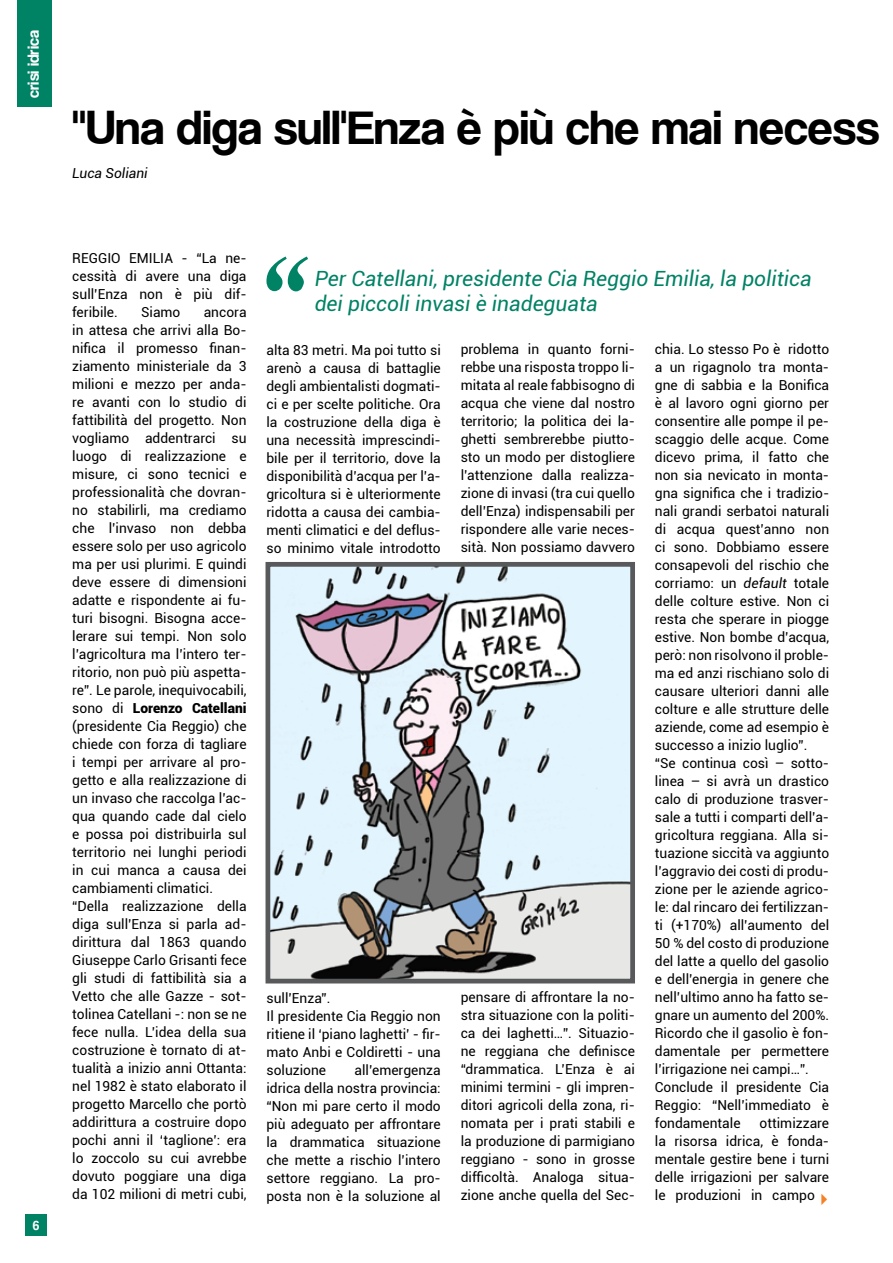
<style>
.page{position:relative;width:893px;height:1263px;background:#fff}
.page>*{position:absolute;margin:0;border:0;box-sizing:border-box;transform-origin:0 0}
.t1{font:49.5px "Coolvetica Rg";color:#000}
.t2{font:italic 21px/25.2px "Roboto";color:#008265}
.t3{font:16.5px "Coolvetica Rg";color:#fff}
.t4{font:13.8px/18px "Roboto";color:#000;text-align:justify}
.t5{font:italic 13.8px "Roboto";color:#000}
.t6{font:13.5px "Coolvetica Rg";color:#fff}
.s1{font-weight:900}
.s2{font-style:italic}
</style>
<div class="page">
<div style="left:26px;top:1214px;width:21px;height:21px;background:#008265"></div>
<div style="left:17px;top:0;width:34px;height:106px;background:#008265"></div>
<img style="left:272px;top:568px;width:357px;height:409px">
<div style="left:266px;top:562px;width:369px;height:421px;border:5px solid #58595b"></div>
<svg style="left:266px;top:256px;width:42px;height:35px"></svg>
<p class="t3" style="left:24px;top:98px;width:69px;rotate:-90deg">crisi idrica</p>
<p class="t6" style="left:33px;top:1217px;width:8px">6</p>
<h1 class="t1" style="left:72px;top:98px;width:809px">"Una diga sull'Enza è più che mai necess</h1>
<p class="t5" style="left:72px;top:163px;width:77px">Luca Soliani</p>
<p class="t4" style="left:72px;top:249px;width:176px">REGG IO EM ILIA - “La ne&shy;cessità di avere una diga sull’Enza non è più dif&shy;feribile.</p>
<p class="t4" style="left:141px;top:303px;width:41px">Siamo</p>
<p class="t4" style="left:72px;top:303px;width:176px;text-align:left;text-indent:131px">ancora in attesa che arrivi alla Bo&shy;nifica il promesso finan&shy;ziamento ministeriale da 3 milioni e mezzo per anda&shy;re avanti con lo studio di fattibilità del progetto. Non vogliamo addentrarci su luogo di realizzazione e misure, ci sono tecnici e professionalità che dovran&shy;no stabilirli, ma crediamo che l’invaso non debba essere solo per uso agricolo ma per usi plurimi. E quindi deve essere di dimensioni adatte e rispondente ai fu&shy;turi bisogni. Bisogna acce&shy;lerare sui tempi. Non solo l’agricoltura ma l’intero ter&shy;ritorio, non può più aspetta&shy;re”. Le parole, inequivocabili, sono di <span class="s1">Lorenzo Catellani </span>(presidente Cia Reggio) che chiede con forza di tagliare i tempi per arrivare al pro&shy;getto e alla realizzazione di un invaso che raccolga l’ac&shy;qua quando cade dal cielo e possa poi distribuirla sul territorio nei lunghi periodi in cui manca a causa dei cambiamenti climatici. “Della realizzazione della diga sull’Enza si parla ad&shy;dirittura dal 1863 quando<br>Giuseppe Carlo Grisanti fece gli studi di fattibilità sia a<br>Vetto che alle Gazze - sot&shy;tolinea Catellani -: non se ne fece nulla. L’idea della sua costruzione è tornato di at&shy;tualità a inizio anni Ottanta: nel 1982 è stato elaborato il progetto M arcello che portò addirittura a costruire dopo pochi anni il ‘taglione’: era lo zoccolo su cui avrebbe dovuto poggiare una diga da 102 milioni di metri cubi,</p>
<h2 class="t2" style="left:315px;top:265px;width:499px">Per Catellani, presidente Cia Reggio Emilia, la politica dei piccoli invasi è inadeguata</h2>
<p class="t4" style="left:266px;top:340px;width:176px">alta 83 metri. M a poi tutto si arenò a causa di battaglie degli ambientalisti dogmati&shy;ci e per scelte politiche. Ora la costruzione della diga è una necessità imprescindi&shy;bile per il territorio, dove la disponibilità d’acqua per l’a&shy;gricoltura si è ulteriormente ridotta a causa dei cambia&shy;menti climatici e del deflus&shy;so minimo vitale introdotto</p>
<p class="t4" style="left:266px;top:988px;width:176px;text-align:left">sull’Enza”.<br>Il presidente Cia Reggio non ritiene il ‘piano laghetti’ - fir&shy;mato Anbi e Coldiretti - una soluzione</p>
<p class="t4" style="left:266px;top:1060px;width:176px;text-indent:88px">all’emergenza idrica della nostra provincia: “Non mi pare certo il modo più adeguato per affrontare la drammatica situazione che mette a rischio l’intero settore reggiano. La pro&shy;posta non è la soluzione al</p>
<p class="t4" style="left:461px;top:340px;width:176px">problema in quanto forni&shy;rebbe una risposta troppo li&shy;mitata al reale fabbisogno di acqua che viene dal nostro territorio; la politica dei la&shy;ghetti sembrerebbe piutto&shy;sto un modo per distogliere l’attenzione dalla realizza&shy;zione di invasi (tra cui quello dell’Enza) indispensabili per rispondere alle varie neces&shy;sità. Non possiamo davvero</p>
<p class="t4" style="left:461px;top:988px;width:176px">pensare di affrontare la no&shy;stra situazione con la politi&shy;ca dei laghetti…”. Situazio&shy;ne reggiana che definisce “drammatica. L’Enza è ai minimi termini - gli impren&shy;ditori agricoli della zona, ri&shy;nomata per i prati stabili e la produzione di parmigiano reggiano - sono in grosse difficoltà. Analoga situa&shy;zione anche quella del Sec-</p>
<p class="t4" style="left:655px;top:340px;width:176px;text-align:left">chia. Lo stesso Po è ridotto a un rigagnolo tra monta&shy;gne di sabbia e la Bonifica è al lavoro ogni giorno per consentire alle pompe il pe&shy;scaggio delle acque. Come dicevo prima, il fatto che non sia nevicato in monta&shy;gna significa che i tradizio&shy;nali grandi serbatoi naturali di acqua quest’anno non ci sono. Dobbiamo essere consapevoli del rischio che corriamo: un <span class="s2">default</span> totale delle colture estive. Non ci resta che sperare in piogge estive. Non bombe d’acqua, però: non risolvono il proble&shy;ma ed anzi rischiano solo di causare ulteriori danni alle colture e alle strutture delle aziende, come ad esempio è successo a inizio luglio”. “Se continua così – sotto&shy;linea – si avrà un drastico calo di produzione trasver&shy;sale a tutti i comparti dell’a&shy;gricoltura reggiana. Alla si&shy;tuazione siccità va aggiunto l’aggravio dei costi di produ&shy;zione per le aziende agrico&shy;le: dal rincaro dei fertilizzan&shy;ti (+170%) all’aumento del<br>50 % del costo di produzione del latte a quello del gasolio e dell’energia in genere che nell’ultimo anno ha fatto se&shy;gnare un aumento del 200%.<br>Ricordo che il gasolio è fon&shy;damentale per permettere l’irrigazione nei campi…”.<br>Conclude il presidente Cia<br>Reggio: “Nell’immediato è fondamentale</p>
<p class="t4" style="left:655px;top:1114px;width:176px;text-indent:105px">ottimizzare la risorsa idrica, è fonda&shy;mentale gestire bene i turni delle irrigazioni per salvare le produzioni in campo</p>
</div>
